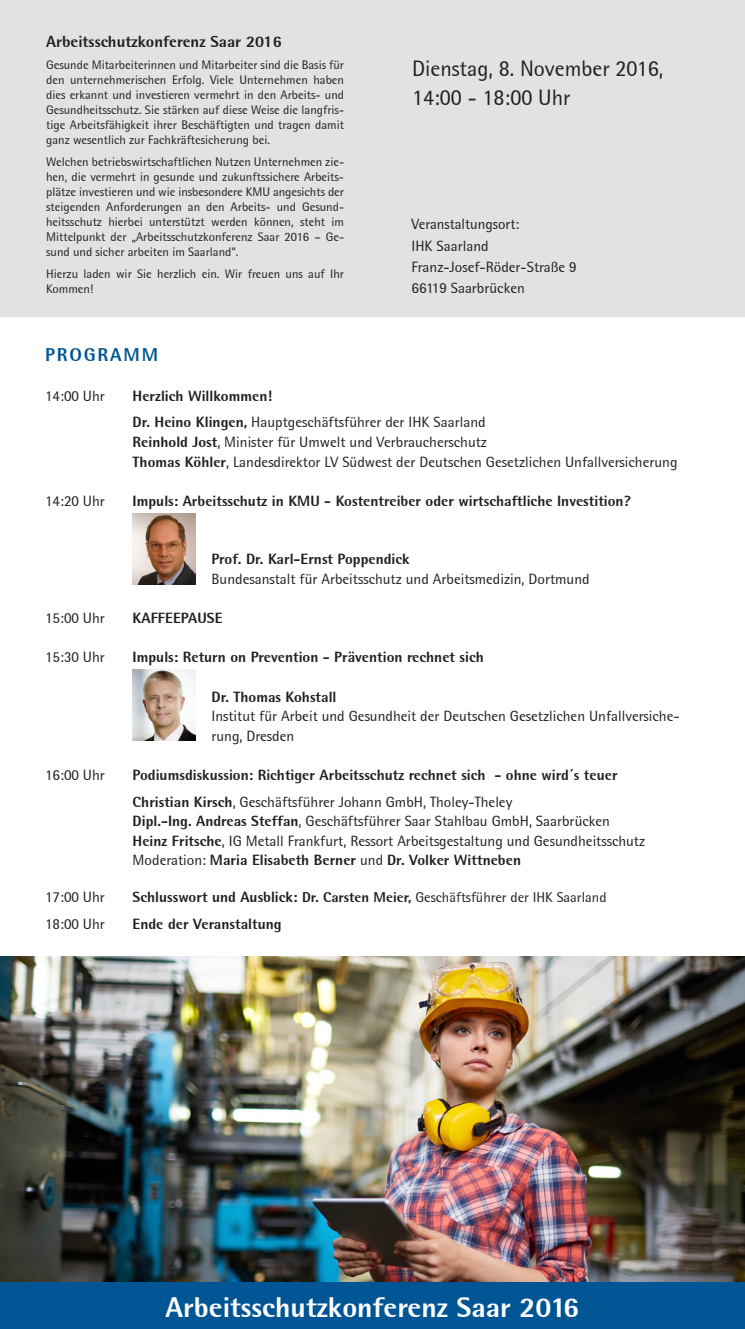
<style>
.page{position:relative;width:745px;height:1329px;background:#fff}
.page>*{position:absolute;margin:0;border:0;box-sizing:border-box;transform-origin:0 0}
.t1{font:800 28.75px "Rotis Semi Sans";color:#fff}
.t2{font:22.5px/28.8px "Rotis Semi Sans";color:#231f20}
.t3{font:800 18.75px "Rotis Semi Sans";letter-spacing:.1em;color:#005595}
.t4{font:800 16.25px "Rotis Semi Sans";color:#231f20}
.t5{font:15px/19.6px "Rotis Semi Sans";color:#231f20}
.t6{font:800 15px/26.6px "Rotis Semi Sans";color:#231f20}
.t7{font:14.38px "Rotis Semi Sans";color:#231f20}
.t8{font:12.5px/15px "Rotis Semi Sans";color:#231f20;text-align:justify}
.s1{font-weight:400}
.s2{font-weight:800}
.s3{font-weight:800;font-size:15px}
</style>
<div class="page">
<div style="left:0;top:1274px;width:744px;height:55px;background:#005595"></div>
<img style="left:133px;top:514px;width:62px;height:71px">
<div style="left:0;top:0;width:744px;height:316px;background:#e1e2e4"></div>
<img style="left:133px;top:670px;width:62px;height:71px">
<img style="left:0;top:957px;width:744px;height:325px">
<h3 class="t4" style="left:46px;top:35px;width:237px">Arbeitsschutzkonferenz Saar 2016</h3>
<p class="t8" style="left:46px;top:59px;width:299px">Gesunde Mitarbeiterinnen und Mitarbeiter sind die Basis für den unternehmerischen Erfolg. Viele Unternehmen haben dies erkannt und investieren vermehrt in den Arbeits- und Gesundheitsschutz. Sie stärken auf diese Weise die langfris&shy;tige Arbeitsfähigkeit ihrer Beschäftigten und tragen damit ganz wesentlich zur Fachkräftesicherung bei.</p>
<p class="t8" style="left:46px;top:156px;width:299px">Welchen betriebswirtschaftlichen Nutzen Unternehmen zie&shy;hen, die vermehrt in gesunde und zukunftssichere Arbeits&shy;plätze investieren und wie insbesondere KMU angesichts der steigenden Anforderungen an den Arbeits- und Gesund&shy;heitsschutz hierbei unterstützt werden können, steht im Mittelpunkt der „Arbeitsschutzkonferenz Saar 2016 – Ge&shy;sund und sicher arbeiten im Saarland“.</p>
<p class="t8" style="left:46px;top:268px;width:299px">Hierzu laden wir Sie herzlich ein. Wir freuen uns auf Ihr<br>Kommen!</p>
<h2 class="t2" style="left:412px;top:56px;width:253px">Dienstag, 8. November 2016,<br>14:00 - 18:00 Uhr</h2>
<p class="t5" style="left:411px;top:215px;width:167px;line-height:21.2px">Veranstaltungsort:<br>IHK Saarland<br>Franz-Josef-Röder-Straße 9<br>66119 Saarbrücken</p>
<h3 class="t3" style="left:45px;top:348px;width:114px">PROGRAMM</h3>
<p class="t5" style="left:45px;top:387px;width:61px">14:00 Uhr</p>
<p class="t6" style="left:132px;top:384px;width:354px">Herzlich Willkommen!<br>Dr. Heino Klingen, <span class="s1">Hauptgeschäftsführer der IHK Saarland</span></p>
<p class="t5" style="left:132px;top:433px;width:546px"><span class="s2">Reinhold Jost</span>, Minister für Umwelt und Verbraucherschutz<br><span class="s2">Thomas Köhler</span>, Landesdirektor LV Südwest der Deutschen Gesetzlichen Unfallversicherung</p>
<p class="t5" style="left:45px;top:492px;width:61px">14:20 Uhr</p>
<p class="t6" style="left:132px;top:489px;width:499px">Impuls: Arbeitsschutz in KMU - Kostentreiber oder wirtschaftliche Investition?</p>
<p class="t6" style="left:211px;top:547px;width:200px">Prof. Dr. Karl-Ernst Poppendick</p>
<p class="t5" style="left:211px;top:571px;width:379px">Bundesanstalt für Arbeitsschutz und Arbeitsmedizin, Dortmund</p>
<p class="t5" style="left:45px;top:610px;width:61px">15:00 Uhr</p>
<p class="t6" style="left:132px;top:606px;width:91px">KAFFEEPAUSE</p>
<p class="t5" style="left:45px;top:649px;width:61px">15:30 Uhr</p>
<p class="t6" style="left:132px;top:645px;width:352px">Impuls: Return on Prevention - Prävention rechnet sich</p>
<p class="t6" style="left:211px;top:685px;width:126px">Dr. Thomas Kohstall</p>
<p class="t5" style="left:211px;top:708px;width:469px">Institut für Arbeit und Gesundheit der Deutschen Gesetzlichen Unfallversiche&shy;rung, Dresden</p>
<p class="t5" style="left:45px;top:766px;width:61px">16:00 Uhr</p>
<p class="t6" style="left:132px;top:763px;width:486px">Podiumsdiskussion: Richtiger Arbeitsschutz rechnet sich - ohne wird´s teuer<br>Christian Kirsch<span class="s1">, Geschäftsführer Johann GmbH, Tholey-Theley</span></p>
<p class="t5" style="left:132px;top:813px;width:513px"><span class="s2">Dipl.-Ing. Andreas Steffan</span>, Geschäftsführer Saar Stahlbau GmbH, Saarbrücken<br><span class="s2">Heinz Fritsche</span>, IG Metall Frankfurt, Ressort Arbeitsgestaltung und Gesundheitsschutz<br>Moderation: <span class="s2">Maria Elisabeth Berner</span> und <span class="s2">Dr. Volker Wittneben</span></p>
<p class="t5" style="left:45px;top:889px;width:61px">17:00 Uhr</p>
<p class="t7" style="left:132px;top:892px;width:475px"><span class="s3">Schlusswort und Ausblick:</span> <span class="s2">Dr. Carsten Meier,</span> Geschäftsführer der IHK Saarland</p>
<p class="t5" style="left:45px;top:915px;width:61px">18:00 Uhr</p>
<p class="t6" style="left:132px;top:912px;width:150px">Ende der Veranstaltung</p>
<h1 class="t1" style="left:165px;top:1297px;width:415px">Arbeitsschutzkonferenz Saar 2016</h1>
</div>
